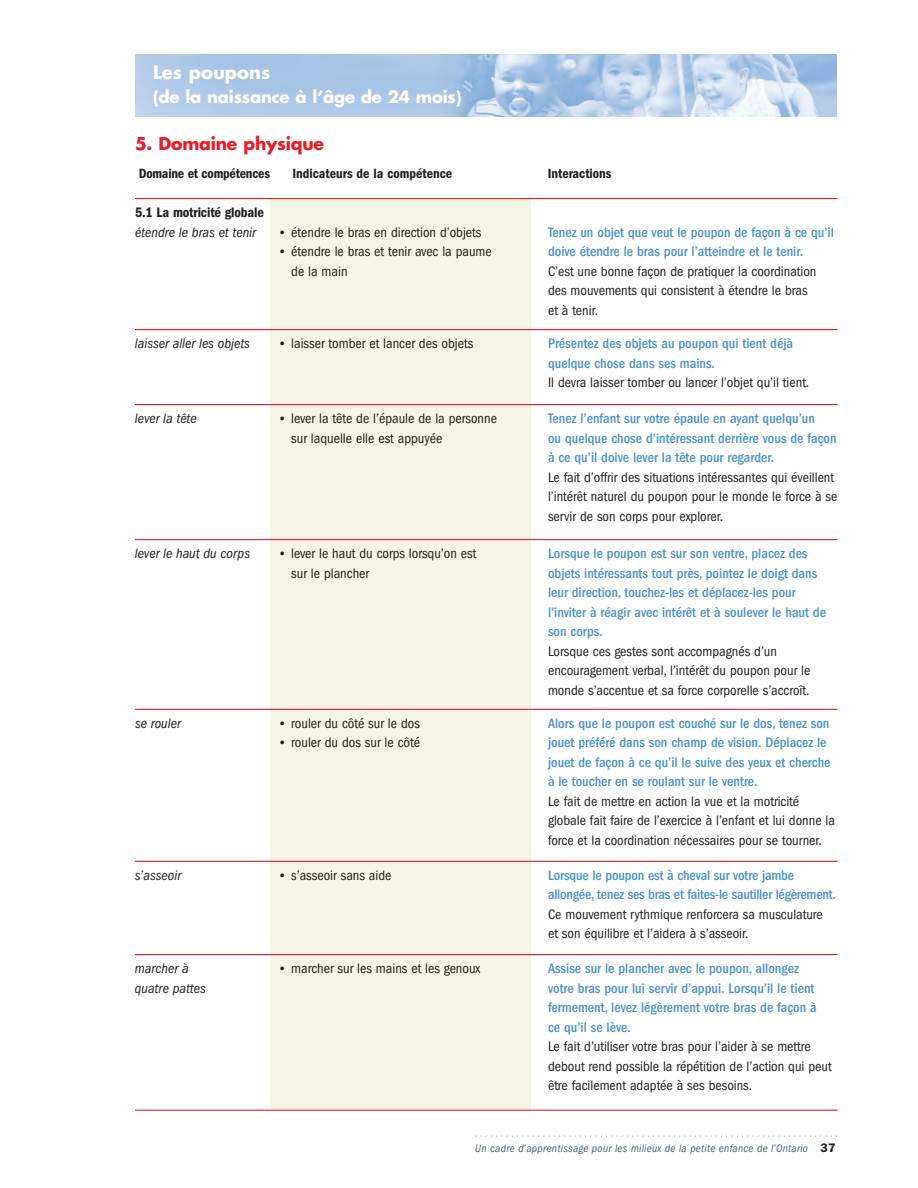
<style>
.page{position:relative;width:918px;height:1188px;background:#fff}
.page>*{position:absolute;margin:0;border:0;box-sizing:border-box;transform-origin:0 0}
.t1{font:700 18px "Futura";color:#fff}
.t2{font:700 17.25px "Futura";letter-spacing:-.015em;color:#ed1c24}
.t3{font:700 16.5px "Futura";letter-spacing:-.015em;color:#fff}
.t4{font:500 condensed 14.25px/19.5px "Franklin Gothic";color:#4791ce}
.t5{font:condensed 14.25px/19.5px "Franklin Gothic";color:#231f20}
.t6{font:italic condensed 14.25px/19.5px "Franklin Gothic";color:#231f20}
.t7{font:600 condensed 14.25px/19.5px "Franklin Gothic";letter-spacing:-.01em;color:#231f20}
.t8{font:600 condensed 13.8px "Franklin Gothic";color:#231f20}
.t9{font:italic condensed 11.25px "Franklin Gothic";letter-spacing:.025em;color:#3f6279}
.s1{font-weight:400;font-style:italic}
.s2{font-weight:500;color:#4791ce}
.s3{font-family:"Franklin Got ITC";font-stretch:normal;font-size:13.5px}
.s4{font-weight:400;color:#231f20}
.s5{font-family:"Franklin Got ITC";font-weight:600;font-style:normal;font-stretch:normal;font-size:12.75px;color:#231f20}
</style>
<div class="page">
<div style="left:271px;top:198px;width:260px;height:911px;background:#f6f4e5"></div>
<hr style="left:135px;top:198px;width:703px;height:1px;background:#ed1c24">
<hr style="left:135px;top:329px;width:703px;height:1px;background:#ed1c24">
<hr style="left:135px;top:404px;width:703px;height:1px;background:#ed1c24">
<hr style="left:135px;top:539px;width:703px;height:1px;background:#ed1c24">
<hr style="left:135px;top:709px;width:703px;height:1px;background:#ed1c24">
<hr style="left:135px;top:861px;width:703px;height:1px;background:#ed1c24">
<hr style="left:135px;top:954px;width:703px;height:1px;background:#ed1c24">
<hr style="left:135px;top:1110px;width:703px;height:1px;background:#ed1c24">
<svg style="left:475px;top:1136px;width:362px;height:1px"></svg>
<img style="left:135px;top:54px;width:702px;height:63px">
<p class="t1" style="left:153px;top:64px;width:119px">Les poupons</p>
<p class="t3" style="left:153px;top:90px;width:310px">(de la naissance à l’âge de 24 mois)</p>
<p class="t2" style="left:135px;top:136px;width:190px">5. Domaine physique</p>
<p class="t8" style="left:139px;top:169px;width:133px">Domaine et compétences</p>
<p class="t8" style="left:292px;top:169px;width:161px">Indicateurs de la compétence</p>
<p class="t8" style="left:548px;top:169px;width:65px">Interactions</p>
<p class="t7" style="left:135px;top:204px;width:131px">5.1 La motricité globale <span class="s1">étendre le bras et tenir</span></p>
<p class="t5" style="left:548px;top:223px;width:287px"><span class="s2">Tenez un objet que veut le poupon de façon à ce qu’il doive étendre le bras pour l’atteindre et le tenir.<br></span>C’est une bonne façon de pratiquer la coordination des mouvements qui consistent à étendre le bras<br>et à tenir.</p>
<p class="t5" style="left:278px;top:223px;width:205px"><span class="s3">•</span> étendre le bras en direction d’objets</p>
<p class="t5" style="left:291px;top:243px;width:202px;text-indent:-14px"><span class="s3">•</span> étendre le bras et tenir avec la paume de la main</p>
<p class="t6" style="left:135px;top:335px;width:117px">laisser aller les objets</p>
<p class="t5" style="left:278px;top:335px;width:197px"><span class="s3">•</span> laisser tomber et lancer des objets</p>
<p class="t4" style="left:548px;top:335px;width:263px">Présentez des objets au poupon qui tient déjà quelque chose dans ses mains.<br><span class="s4">Il devra laisser tomber ou lancer l’objet qu’il tient.</span></p>
<p class="t6" style="left:135px;top:410px;width:63px">lever la tête</p>
<p class="t5" style="left:291px;top:410px;width:207px;text-indent:-14px"><span class="s3">•</span> lever la tête de l’épaule de la personne sur laquelle elle est appuyée</p>
<p class="t4" style="left:548px;top:410px;width:291px">Tenez l’enfant sur votre épaule en ayant quelqu’un<br>ou quelque chose d’intéressant derrière vous de façon à ce qu’il doive lever la tête pour regarder.<br><span class="s4">Le fait d’offrir des situations intéressantes qui éveillent l’intérêt naturel du poupon pour le monde le force à se servir de son corps pour explorer.</span></p>
<p class="t6" style="left:135px;top:545px;width:117px">lever le haut du corps</p>
<p class="t5" style="left:291px;top:545px;width:187px;text-indent:-14px"><span class="s3">•</span> lever le haut du corps lorsqu’on est sur le plancher</p>
<p class="t4" style="left:548px;top:545px;width:279px">Lorsque le poupon est sur son ventre, placez des objets intéressants tout près, pointez le doigt dans leur direction, touchez-les et déplacez-les pour l’inviter à réagir avec intérêt et à soulever le haut de son corps.<br><span class="s4">Lorsque ces gestes sont accompagnés d’un encouragement verbal, l’intérêt du poupon pour le monde s’accentue et sa force corporelle s’accroît.</span></p>
<p class="t6" style="left:135px;top:715px;width:47px">se rouler</p>
<p class="t5" style="left:278px;top:715px;width:144px"><span class="s3">•</span> rouler du côté sur le dos</p>
<p class="t5" style="left:278px;top:734px;width:144px"><span class="s3">•</span> rouler du dos sur le côté</p>
<p class="t4" style="left:548px;top:715px;width:289px">Alors que le poupon est couché sur le dos, tenez son jouet préféré dans son champ de vision. Déplacez le jouet de façon à ce qu’il le suive des yeux et cherche à le toucher en se roulant sur le ventre.<br><span class="s4">Le fait de mettre en action la vue et la motricité globale fait faire de l’exercice à l’enfant et lui donne la force et la coordination nécessaires pour se tourner.</span></p>
<p class="t6" style="left:135px;top:867px;width:48px">s’asseoir</p>
<p class="t5" style="left:278px;top:867px;width:115px"><span class="s3">•</span> s’asseoir sans aide</p>
<p class="t4" style="left:548px;top:867px;width:289px">Lorsque le poupon est à cheval sur votre jambe allongée, tenez ses bras et faites-le sautiller légèrement.<br><span class="s4">Ce mouvement rythmique renforcera sa musculature et son équilibre et l’aidera à s’asseoir.</span></p>
<p class="t6" style="left:135px;top:960px;width:72px">marcher à quatre pattes</p>
<p class="t5" style="left:278px;top:960px;width:204px"><span class="s3">•</span> marcher sur les mains et les genoux</p>
<p class="t4" style="left:548px;top:960px;width:285px">Assise sur le plancher avec le poupon, allongez<br>votre bras pour lui servir d’appui. Lorsqu’il le tient fermement, levez légèrement votre bras de façon à ce qu’il se lève.<br><span class="s4">Le fait d’utiliser votre bras pour l’aider à se mettre debout rend possible la répétition de l’action qui peut être facilement adaptée à ses besoins.</span></p>
<p class="t9" style="left:475px;top:1144px;width:362px">Un cadre d’apprentissage pour les milieux de la petite enfance de l’Ontario <span class="s5">37</span></p>
</div>
